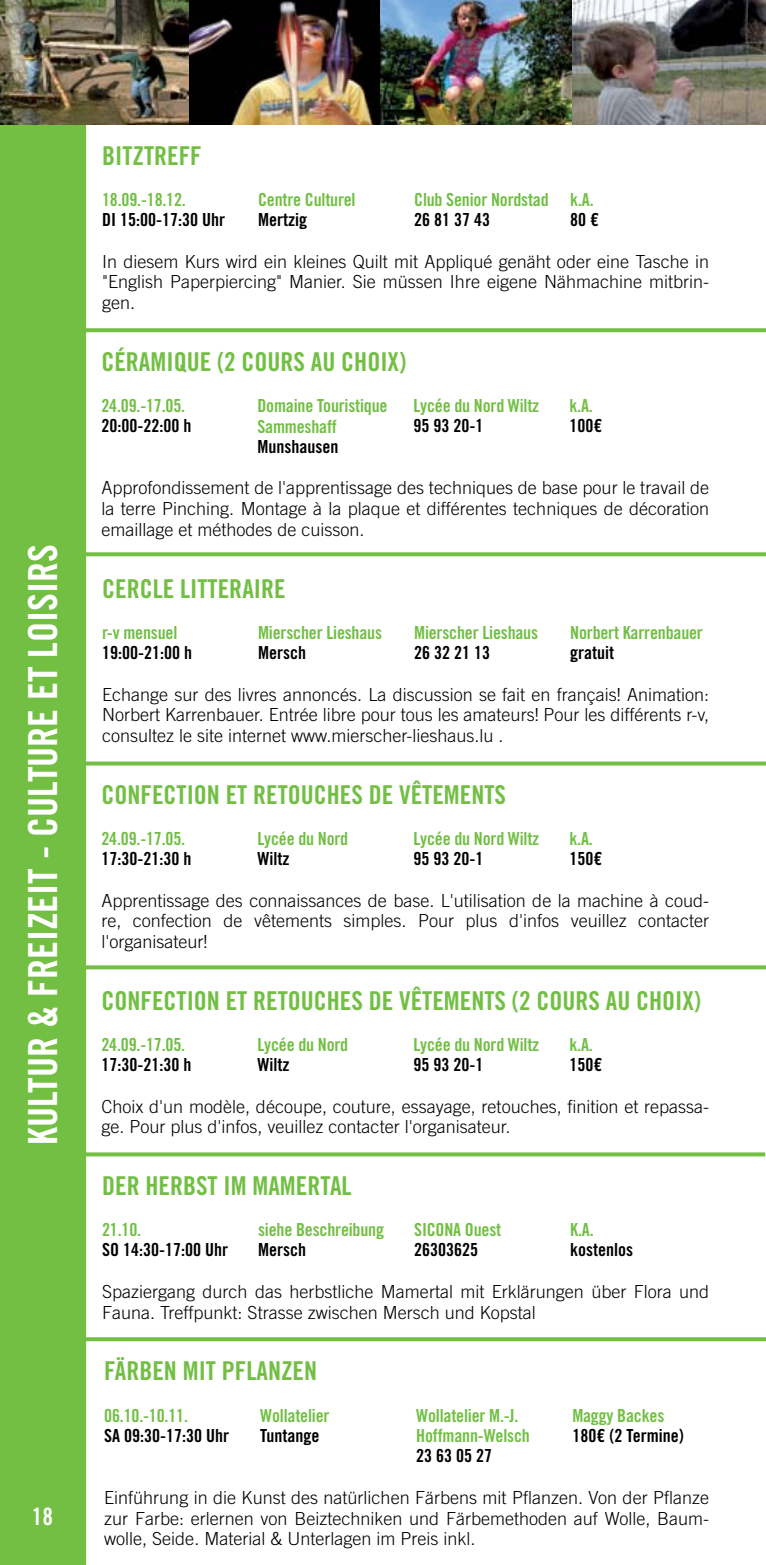
<style>
.page{position:relative;width:766px;height:1565px;background:#fff}
.page>*{position:absolute;margin:0;border:0;box-sizing:border-box;transform-origin:0 0}
.t1{font:40px "Trade Gothic LT Std Bd Cn 20";color:#fff}
.t2{font:300 30px "Trade Gothic LT Std";color:#fff}
.t3{font:26px "Trade Gothic LT Std Bd Cn 20";color:#72bf44}
.t4{font:24px "Trade Gothic LT Std Bd Cn 20";color:#fff}
.t5{font:300 18px/20.6px "Trade Gothic LT Std";color:#000;text-align:justify}
.t6{font:18px/20.6px "Trade Gothic LT Std Bd Cn 20";letter-spacing:-.01em;color:#72bf44}
.t7{font:18px "Trade Gothic LT Std Bd Cn 20";color:#000}
</style>
<div class="page">
<div style="left:0;top:124px;width:86px;height:1441px;background:#72bf44"></div>
<img style="left:571px;top:0;width:194px;height:124px">
<img style="left:379px;top:0;width:192px;height:124px">
<img style="left:188px;top:0;width:191px;height:124px">
<img style="left:0;top:0;width:188px;height:124px">
<svg style="left:69px;top:328px;width:696px;height:4px;background:#7ac24e"></svg>
<svg style="left:68px;top:552px;width:697px;height:4px;background:#7bc351"></svg>
<svg style="left:69px;top:761px;width:696px;height:4px;background:#84c75c"></svg>
<svg style="left:69px;top:965px;width:696px;height:4px;background:#7ec454"></svg>
<svg style="left:67px;top:1152px;width:698px;height:4px;background:#80c557"></svg>
<svg style="left:68px;top:1337px;width:697px;height:4px;background:#79c24e"></svg>
<h2 class="t2" style="left:25px;top:1034px;width:505px;rotate:-90deg">programmübersicht - sommaire</h2>
<h1 class="t1" style="left:18px;top:1145px;width:602px;rotate:-90deg">kultur &amp; freizeit - culture et loisirs</h1>
<h3 class="t4" style="left:32px;top:1501px;width:23px">18</h3>
<h3 class="t3" style="left:102px;top:140px;width:12px">BITZTREFF</h3>
<p class="t6" style="left:102px;top:189px;width:85px">18.09.-18.12.</p>
<p class="t7" style="left:102px;top:209px;width:124px">DI 15:00-17:30 Uhr</p>
<p class="t6" style="left:258px;top:189px;width:99px">Centre Culturel</p>
<p class="t7" style="left:258px;top:209px;width:50px">Mertzig</p>
<p class="t6" style="left:414px;top:189px;width:136px">Club Senior Nordstad</p>
<p class="t7" style="left:414px;top:209px;width:77px">26 81 37 43</p>
<p class="t6" style="left:570px;top:189px;width:25px">k.A.</p>
<p class="t7" style="left:570px;top:209px;width:30px">80 €</p>
<p class="t5" style="left:102px;top:251px;width:608px">In diesem Kurs wird ein kleines Quilt mit Appliqué genäht oder eine Tasche in "English Paperpiercing" Manier. Sie müssen Ihre eigene Nähmachine mitbrin&shy;gen.</p>
<h3 class="t3" style="left:101px;top:346px;width:306px">Céramique (2 cours au choix)</h3>
<p class="t6" style="left:101px;top:395px;width:85px">24.09.-17.05.</p>
<p class="t7" style="left:101px;top:415px;width:91px">20:00-22:00 h</p>
<p class="t6" style="left:413px;top:395px;width:127px">Lycée du Nord Wiltz</p>
<p class="t7" style="left:413px;top:415px;width:71px">95 93 20-1</p>
<p class="t6" style="left:569px;top:395px;width:25px">k.A.</p>
<p class="t7" style="left:569px;top:415px;width:34px">100€</p>
<p class="t6" style="left:257px;top:395px;width:132px">Domaine Touristique<br>Sammeshaff</p>
<p class="t7" style="left:257px;top:435px;width:82px">Munshausen</p>
<p class="t5" style="left:101px;top:477px;width:609px">Approfondissement de l'apprentissage des techniques de base pour le travail de la terre Pinching. Montage à la plaque et différentes techniques de décoration emaillage et méthodes de cuisson.</p>
<h3 class="t3" style="left:102px;top:572px;width:13px">CERCLE</h3>
<h3 class="t3" style="left:180px;top:572px;width:12px">LITTERAIRE</h3>
<p class="t6" style="left:102px;top:622px;width:77px">r-v mensuel</p>
<p class="t7" style="left:102px;top:641px;width:91px">19:00-21:00 h</p>
<p class="t6" style="left:570px;top:622px;width:134px">Norbert Karrenbauer</p>
<p class="t7" style="left:570px;top:641px;width:45px">gratuit</p>
<p class="t5" style="left:102px;top:683px;width:608px">Echange sur des livres annoncés. La discussion se fait en français! Animation:<br>Norbert Karrenbauer. Entrée libre pour tous les amateurs! Pour les différents r-v, consultez le site internet www.mierscher-lieshaus.lu .</p>
<h3 class="t3" style="left:101px;top:778px;width:406px">Confection et retouches de vêtements</h3>
<p class="t6" style="left:101px;top:828px;width:85px">24.09.-17.05.</p>
<p class="t7" style="left:101px;top:847px;width:91px">17:30-21:30 h</p>
<p class="t6" style="left:258px;top:622px;width:125px">Mierscher Lieshaus</p>
<p class="t7" style="left:258px;top:641px;width:49px">Mersch</p>
<p class="t6" style="left:414px;top:622px;width:125px">Mierscher Lieshaus</p>
<p class="t7" style="left:414px;top:641px;width:77px">26 32 21 13</p>
<p class="t6" style="left:257px;top:828px;width:92px">Lycée du Nord</p>
<p class="t7" style="left:257px;top:847px;width:34px">Wiltz</p>
<p class="t6" style="left:413px;top:828px;width:127px">Lycée du Nord Wiltz</p>
<p class="t7" style="left:413px;top:847px;width:71px">95 93 20-1</p>
<p class="t6" style="left:569px;top:828px;width:25px">k.A.</p>
<p class="t7" style="left:569px;top:847px;width:34px">150€</p>
<p class="t5" style="left:101px;top:889px;width:609px">Apprentissage des connaissances de base. L'utilisation de la machine à coud&shy;re, confection de vêtements simples. Pour plus d'infos veuillez contacter l'organisateur!</p>
<h3 class="t3" style="left:101px;top:984px;width:601px">Confection et retouches de vêtements (2 cours au choix)</h3>
<p class="t6" style="left:101px;top:1034px;width:85px">24.09.-17.05.</p>
<p class="t7" style="left:101px;top:1053px;width:91px">17:30-21:30 h</p>
<p class="t6" style="left:257px;top:1034px;width:92px">Lycée du Nord</p>
<p class="t7" style="left:257px;top:1053px;width:34px">Wiltz</p>
<p class="t6" style="left:413px;top:1034px;width:127px">Lycée du Nord Wiltz</p>
<p class="t7" style="left:413px;top:1053px;width:71px">95 93 20-1</p>
<p class="t6" style="left:569px;top:1034px;width:25px">k.A.</p>
<p class="t7" style="left:569px;top:1053px;width:34px">150€</p>
<p class="t5" style="left:101px;top:1095px;width:609px">Choix d'un modèle, découpe, couture, essayage, retouches, finition et repassa&shy;ge. Pour plus d'infos, veuillez contacter l'organisateur.</p>
<h3 class="t3" style="left:102px;top:1170px;width:251px">Der Herbst im Mamertal</h3>
<p class="t6" style="left:102px;top:1219px;width:41px">21.10.</p>
<p class="t7" style="left:102px;top:1239px;width:127px">SO 14:30-17:00 Uhr</p>
<p class="t6" style="left:414px;top:1219px;width:9px">SICONA</p>
<p class="t6" style="left:465px;top:1219px;width:38px">Ouest</p>
<p class="t7" style="left:414px;top:1239px;width:65px">26303625</p>
<p class="t6" style="left:570px;top:1219px;width:25px">K.A.</p>
<p class="t7" style="left:570px;top:1239px;width:64px">kostenlos</p>
<p class="t5" style="left:102px;top:1281px;width:608px">Spaziergang durch das herbstliche Mamertal mit Erklärungen über Flora und<br>Fauna. Treffpunkt: Strasse zwischen Mersch und Kopstal</p>
<h3 class="t3" style="left:104px;top:1355px;width:214px">Färben mit Pflanzen</h3>
<p class="t6" style="left:104px;top:1405px;width:85px">06.10.-10.11.</p>
<p class="t7" style="left:104px;top:1424px;width:126px">SA 09:30-17:30 Uhr</p>
<p class="t6" style="left:258px;top:1219px;width:127px">siehe Beschreibung</p>
<p class="t7" style="left:258px;top:1239px;width:49px">Mersch</p>
<p class="t6" style="left:572px;top:1405px;width:93px">Maggy Backes</p>
<p class="t7" style="left:572px;top:1424px;width:113px">180€ (2 Termine)</p>
<p class="t6" style="left:260px;top:1405px;width:71px">Wollatelier</p>
<p class="t7" style="left:260px;top:1424px;width:61px">Tuntange</p>
<p class="t6" style="left:416px;top:1405px;width:115px">Wollatelier M.-J.<br>Hoffmann-Welsch</p>
<p class="t7" style="left:416px;top:1445px;width:77px">23 63 05 27</p>
<p class="t5" style="left:104px;top:1487px;width:606px">Einführung in die Kunst des natürlichen Färbens mit Pflanzen. Von der Pflanze zur Farbe: erlernen von Beiztechniken und Färbemethoden auf Wolle, Baum&shy;wolle, Seide. Material &amp; Unterlagen im Preis inkl.</p>
</div>
